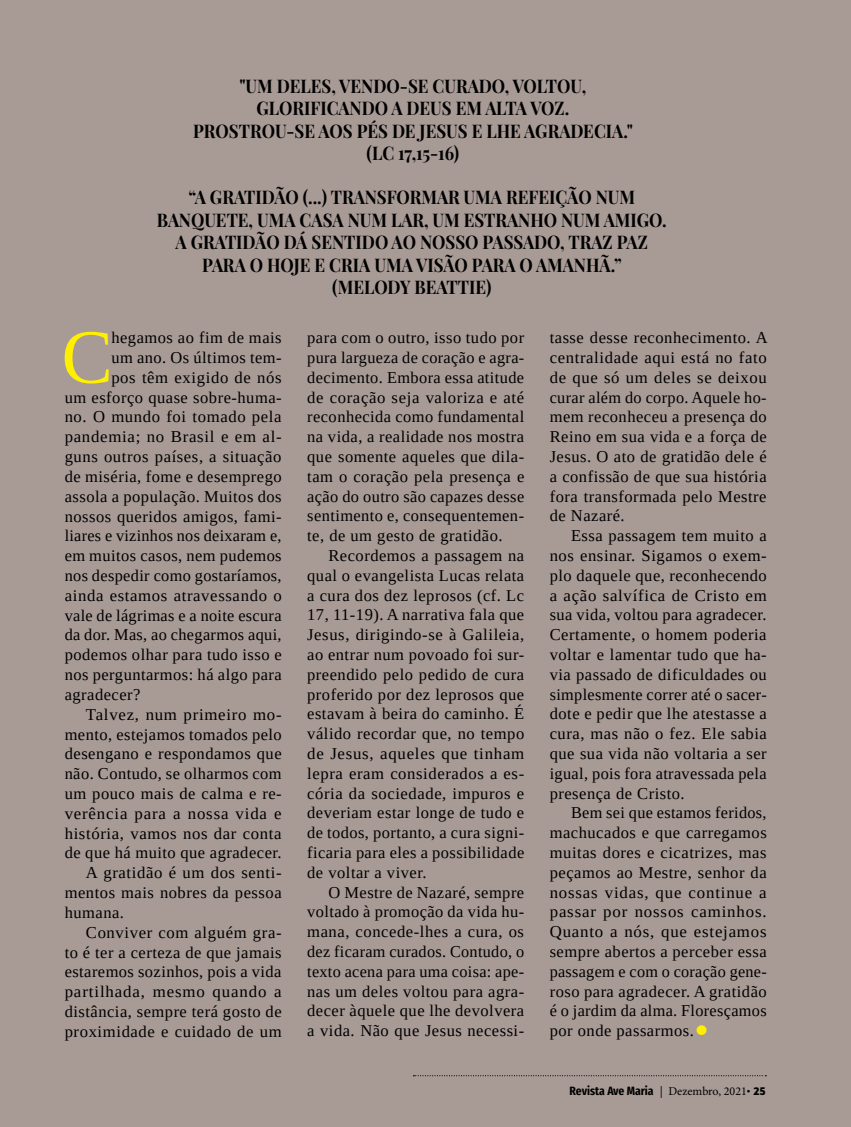
<style>
.page{position:relative;width:851px;height:1127px;background:#fff}
.page>*{position:absolute;margin:0;border:0;box-sizing:border-box;transform-origin:0 0}
.t1{font:76.95px "Tinos";color:#ffef00}
.t2{font:41.25px "Tinos";color:#ffef00}
.t3{font:700 18.75px/22.5px "Playfair Display";color:#000;text-align:center;scale:.9 1}
.t4{font:16.5px/19.8px "Tinos";letter-spacing:.03em;color:#000;text-align:justify}
.t5{font:16.5px "Tinos";letter-spacing:.05em;color:#000}
.t6{font:16.5px "Tinos";letter-spacing:.055em;color:#000}
.t7{font:700 12px "Fira Sans Condensed";color:#000}
.s1{font-family:"Minion Pro";font-weight:400}
.s2{font-family:"Amaranth"}
</style>
<div class="page">
<div style="left:0;top:0;width:850px;height:1127px;background:#a89b96"></div>
<svg style="left:413px;top:1075px;width:353px;height:1px"></svg>
<p class="t3" style="left:193px;top:74px;width:490px">"UM DELES, VENDO-SE CURADO, VOLTOU,<br>GLORIFICANDO A DEUS EM ALTA VOZ.<br>PROSTROU-SE AOS PÉS DE JESUS E LHE AGRADECIA." (LC 17,15-16)</p>
<p class="t3" style="left:157px;top:186px;width:567px">“A GRATIDÃO (...) TRANSFORMAR UMA REFEIÇÃO NUM BANQUETE, UMA CASA NUM LAR, UM ESTRANHO NUM AMIGO.<br>A GRATIDÃO DÁ SENTIDO AO NOSSO PASSADO, TRAZ PAZ PARA O HOJE E CRIA UMA VISÃO PARA O AMANHÃ.”<br>(MELODY BEATTIE)</p>
<h1 class="t1" style="left:61px;top:307px;width:53px">C</h1>
<p class="t4" style="left:111px;top:328px;width:172px">hegamos ao fim de mais</p>
<p class="t4" style="left:111px;top:347px;width:172px">um ano. Os últimos tem-</p>
<p class="t4" style="left:111px;top:367px;width:172px">pos têm exigido de nós</p>
<p class="t4" style="left:65px;top:387px;width:218px">um esforço quase sobre-huma-</p>
<p class="t4" style="left:65px;top:407px;width:218px">no. O mundo foi tomado pela</p>
<p class="t4" style="left:65px;top:427px;width:218px">pandemia; no Brasil e em al-</p>
<p class="t4" style="left:65px;top:446px;width:218px">guns outros países, a situação</p>
<p class="t4" style="left:65px;top:466px;width:218px">de miséria, fome e desemprego</p>
<p class="t4" style="left:65px;top:486px;width:218px">assola a população. Muitos dos</p>
<p class="t4" style="left:65px;top:506px;width:218px">nossos queridos amigos, fami-</p>
<p class="t4" style="left:65px;top:526px;width:218px">liares e vizinhos nos deixaram e,</p>
<p class="t4" style="left:65px;top:546px;width:218px">em muitos casos, nem pudemos</p>
<p class="t4" style="left:65px;top:565px;width:218px">nos despedir como gostaríamos,</p>
<p class="t4" style="left:65px;top:585px;width:218px">ainda estamos atravessando o</p>
<p class="t4" style="left:65px;top:605px;width:218px">vale de lágrimas e a noite escura</p>
<p class="t4" style="left:65px;top:625px;width:218px">da dor. Mas, ao chegarmos aqui,</p>
<p class="t4" style="left:65px;top:645px;width:218px">podemos olhar para tudo isso e</p>
<p class="t4" style="left:65px;top:664px;width:218px">nos perguntarmos: há algo para</p>
<p class="t4" style="left:65px;top:684px;width:77px">agradecer?</p>
<p class="t4" style="left:86px;top:704px;width:197px">Talvez, num primeiro mo-</p>
<p class="t4" style="left:65px;top:724px;width:218px">mento, estejamos tomados pelo</p>
<p class="t4" style="left:65px;top:744px;width:218px">desengano e respondamos que</p>
<p class="t4" style="left:65px;top:764px;width:218px">não. Contudo, se olharmos com</p>
<p class="t4" style="left:65px;top:783px;width:218px">um pouco mais de calma e re-</p>
<p class="t5" style="left:65px;top:802px;width:218px">verência para a nossa vida e</p>
<p class="t4" style="left:65px;top:823px;width:218px">história, vamos nos dar conta</p>
<p class="t4" style="left:65px;top:843px;width:218px">de que há muito que agradecer.</p>
<p class="t4" style="left:86px;top:863px;width:197px">A gratidão é um dos senti-</p>
<p class="t4" style="left:65px;top:882px;width:218px">mentos mais nobres da pessoa</p>
<p class="t4" style="left:65px;top:902px;width:61px">humana.</p>
<p class="t4" style="left:86px;top:922px;width:197px">Conviver com alguém gra-</p>
<p class="t4" style="left:65px;top:942px;width:218px">to é ter a certeza de que jamais</p>
<p class="t4" style="left:65px;top:962px;width:218px">estaremos sozinhos, pois a vida</p>
<p class="t6" style="left:65px;top:981px;width:218px">partilhada, mesmo quando a</p>
<p class="t4" style="left:65px;top:1001px;width:218px">distância, sempre terá gosto de</p>
<p class="t4" style="left:65px;top:1021px;width:218px">proximidade e cuidado de um</p>
<p class="t4" style="left:307px;top:328px;width:218px">para com o outro, isso tudo por pura largueza de coração e agra&shy;decimento. Embora essa atitude de coração seja valoriza e até reconhecida como fundamental na vida, a realidade nos mostra que somente aqueles que dila&shy;tam o coração pela presença e ação do outro são capazes desse sentimento e, consequentemen&shy;te, de um gesto de gratidão.</p>
<p class="t4" style="left:307px;top:545px;width:218px;text-indent:21px">Recordemos a passagem na qual o evangelista Lucas relata a cura dos dez leprosos (cf. Lc 17, 11-19). A narrativa fala que Jesus, dirigindo-se à Galileia, ao entrar num povoado foi sur&shy;preendido pelo pedido de cura proferido por dez leprosos que estavam à beira do caminho. É válido recordar que, no tempo de Jesus, aqueles que tinham lepra eram considerados a es&shy;cória da sociedade, impuros e deveriam estar longe de tudo e de todos, portanto, a cura signi&shy;ficaria para eles a possibilidade de voltar a viver.</p>
<p class="t4" style="left:307px;top:882px;width:218px;text-indent:21px">O Mestre de Nazaré, sempre voltado à promoção da vida hu&shy;mana, concede-lhes a cura, os dez ficaram curados. Contudo, o texto acena para uma coisa: ape&shy;nas um deles voltou para agra&shy;decer àquele que lhe devolvera a vida. Não que Jesus necessi-</p>
<p class="t4" style="left:549px;top:328px;width:219px">tasse desse reconhecimento. A centralidade aqui está no fato de que só um deles se deixou curar além do corpo. Aquele ho&shy;mem reconheceu a presença do Reino em sua vida e a força de Jesus. O ato de gratidão dele é a confissão de que sua história fora transformada pelo Mestre de Nazaré.</p>
<p class="t4" style="left:549px;top:526px;width:218px;text-indent:21px">Essa passagem tem muito a nos ensinar. Sigamos o exem&shy;plo daquele que, reconhecendo a ação salvífica de Cristo em sua vida, voltou para agradecer.<br>Certamente, o homem poderia voltar e lamentar tudo que ha&shy;via passado de dificuldades ou simplesmente correr até o sacer&shy;dote e pedir que lhe atestasse a cura, mas não o fez. Ele sabia que sua vida não voltaria a ser igual, pois fora atravessada pela presença de Cristo.</p>
<p class="t4" style="left:549px;top:803px;width:218px;text-indent:21px">Bem sei que estamos feridos, machucados e que carregamos muitas dores e cicatrizes, mas peçamos ao Mestre, senhor da nossas vidas, que continue a passar por nossos caminhos.<br>Quanto a nós, que estejamos sempre abertos a perceber essa passagem e com o coração gene&shy;roso para agradecer. A gratidão é o jardim da alma. Floresçamos por onde passarmos.</p>
<h2 class="t2" style="left:694px;top:1003px;width:16px">•</h2>
<p class="t7" style="left:569px;top:1080px;width:198px">Revista Ave Maria <span class="s1">| Dezembro, 2021</span><span class="s2">• 25</span></p>
</div>
